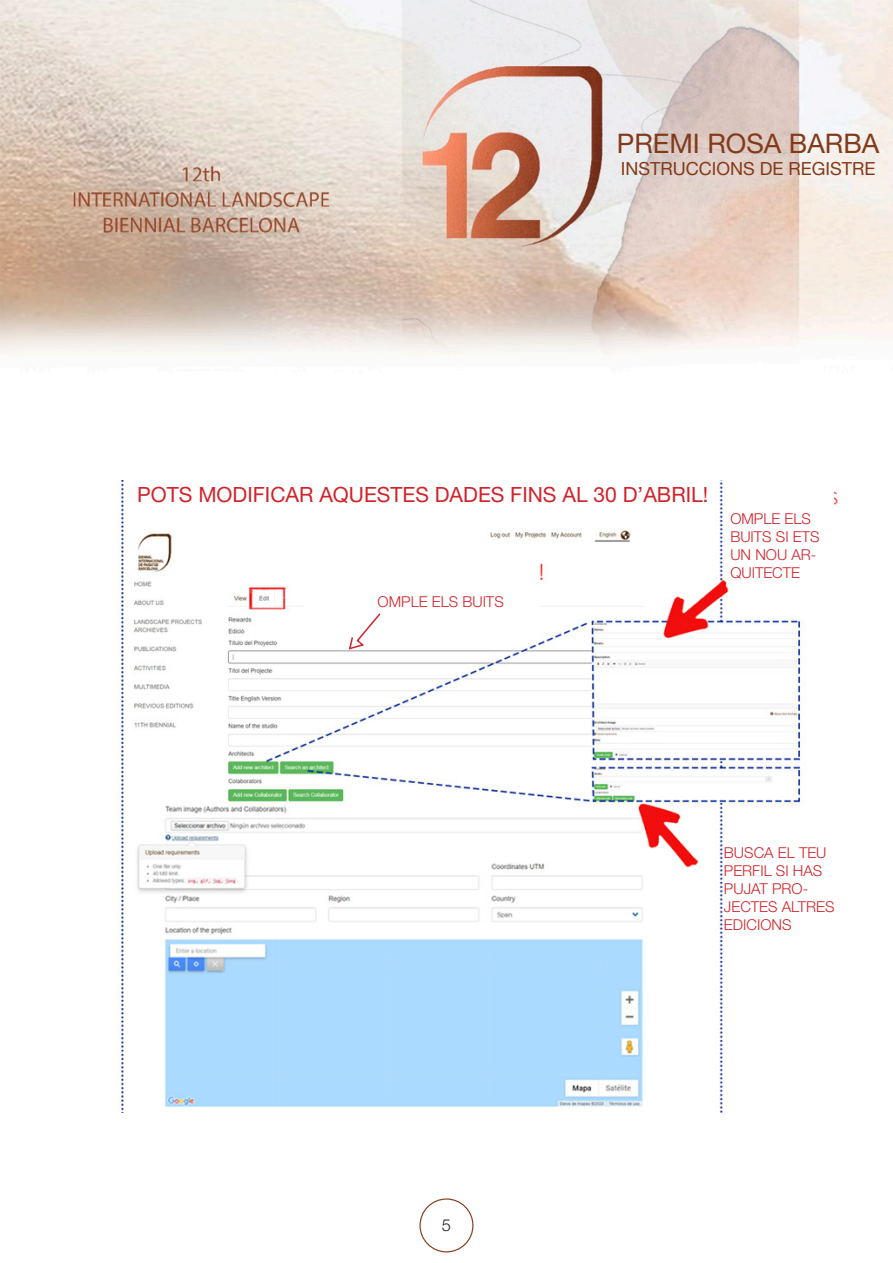
<style>
.page{position:relative;width:893px;height:1263px;background:#fff}
.page>*{position:absolute;margin:0;border:0;box-sizing:border-box;transform-origin:0 0}
.t1{font:27px "Helvetica Neue";color:#833a19}
.t2{font:21px "Helvetica Neue";color:#d1232a}
.t3{font:18px "Helvetica Neue";color:#833a19}
.t4{font:300 16.5px "Helvetica Neue";color:#231f20}
.t5{font:300 15px/18px "Helvetica Neue";color:#d1232a}
</style>
<div class="page">
<img style="left:0;top:0;width:893px;height:352px">
<div style="left:419px;top:1198px;width:54px;height:54px;border:1px solid #833a19;border-radius:50%"></div>
<img style="left:117px;top:481px;width:722px;height:631px">
<div style="left:142px;top:481px;width:546px;height:38px;background:#fff"></div>
<div style="left:305px;top:550px;width:235px;height:91px;background:#fff"></div>
<svg style="left:348px;top:613px;width:34px;height:38px"></svg>
<div style="left:725px;top:487px;width:108px;height:90px;background:#fff"></div>
<div style="left:724px;top:810px;width:115px;height:167px;background:#fff"></div>
<h1 class="t1" style="left:617px;top:127px;width:264px">PREMI ROSA BARBA</h1>
<p class="t3" style="left:621px;top:157px;width:256px">INSTRUCCIONS DE REGISTRE</p>
<p class="t2" style="left:137px;top:482px;width:572px">POTS MODIFICAR AQUESTES DADES FINS AL 30 D’ABRIL!</p>
<p class="t5" style="left:378px;top:593px;width:128px">OMPLE ELS BUITS</p>
<p class="t5" style="left:730px;top:510px;width:91px">OMPLE ELS<br>BUITS SI ETS<br>UN NOU AR-<br>QUITECTE</p>
<p class="t5" style="left:724px;top:844px;width:112px">BUSCA EL TEU<br>PERFIL SI HAS<br>PUJAT PRO-<br>JECTES ALTRES<br>EDICIONS</p>
<p class="t4" style="left:442px;top:1215px;width:11px">5</p>
</div>
